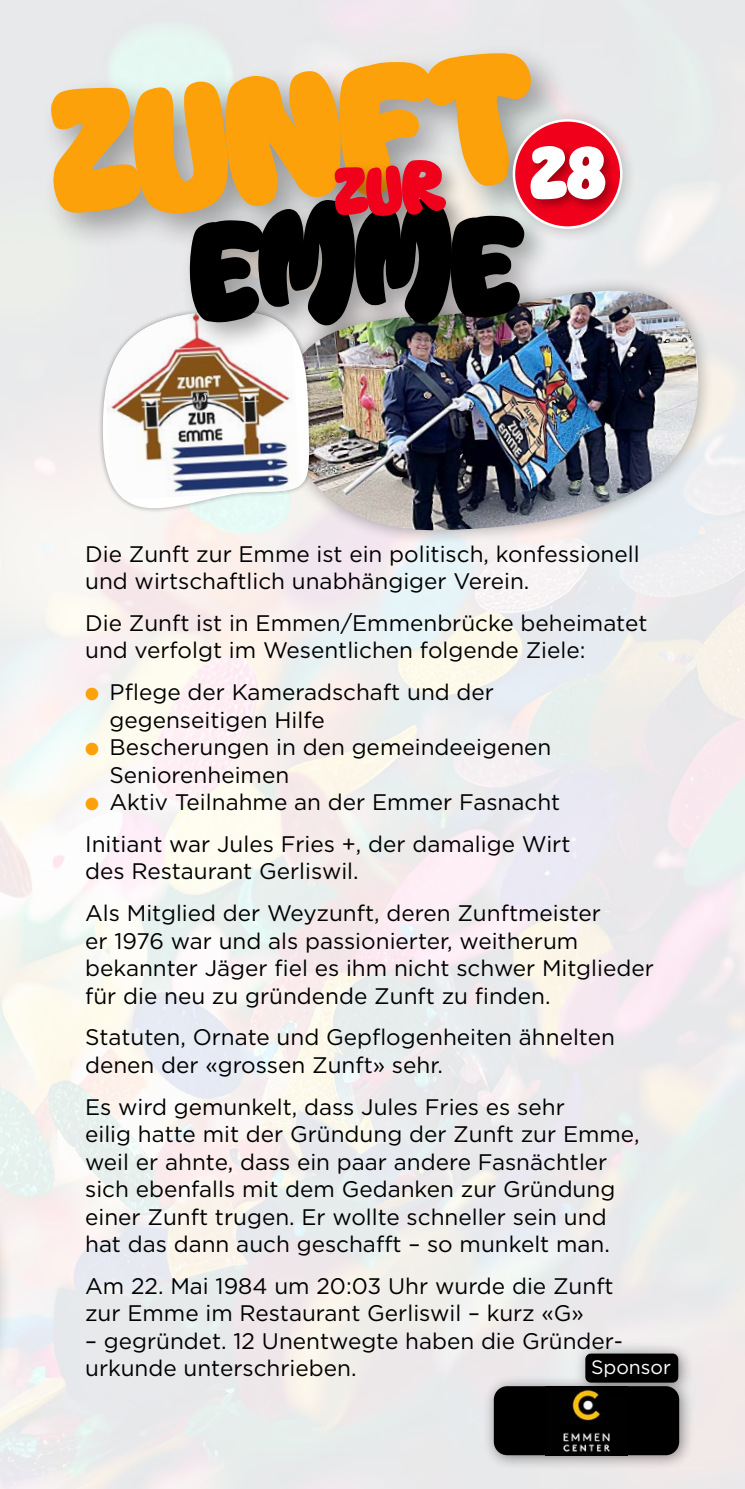
<style>
.page{position:relative;width:745px;height:1489px;background:#fff}
.page>*{position:absolute;margin:0;border:0;box-sizing:border-box;transform-origin:0 0}
.t1{font:176.75px "Back Wild";color:#fca10a}
.t2{font:135px "Back Wild";color:#000}
.t3{font:73.75px "Back Wild";color:#fff}
.t4{font:22.5px/27.5px "Gotham";color:#000}
.t5{font:19.5px "Gotham";color:#fff}
.s1{color:#fca10a}
</style>
<div class="page">
<div style="left:0;top:1134px;width:15px;height:354px;background:#000;opacity:.33"></div>
<img style="left:0;top:1129px;width:2px;height:359px">
<div style="left:272px;top:276px;width:441px;height:270px;background:#000;opacity:.33"></div>
<img style="left:313px;top:291px;width:386px;height:243px">
<div style="left:98px;top:307px;width:216px;height:206px;background:#000;opacity:.33"></div>
<svg style="left:102px;top:307px;width:211px;height:247px;fill:#f8f4f1"></svg>
<img style="left:106px;top:311px;width:194px;height:188px">
<div style="left:39px;top:41px;width:530px;height:211px;background:#000;opacity:.33"></div>
<div style="left:180px;top:189px;width:373px;height:166px;background:#000;opacity:.33"></div>
<div style="left:327px;top:153px;width:140px;height:86px;background:#000;opacity:.33"></div>
<div style="left:501px;top:108px;width:136px;height:136px;background:#000;opacity:.22"></div>
<svg style="left:513px;top:120px;width:108px;height:107px;background:#f11d34"></svg>
<div style="left:512px;top:119px;width:110px;height:110px;border:2px solid #fff;border-radius:50%"></div>
<div style="left:526px;top:142px;width:91px;height:70px;background:#000;opacity:.33"></div>
<div style="left:481px;top:1373px;width:213px;height:98px;background:#000;opacity:.44"></div>
<div style="left:493px;top:1385px;width:185px;height:69px;background:#000;border-radius:13px"></div>
<img style="left:545px;top:1385px;width:65px;height:67px">
<div style="left:574px;top:1341px;width:119px;height:57px;background:#000;opacity:.44"></div>
<div style="left:585px;top:1353px;width:92px;height:29px;background:#000;border-radius:6px"></div>
<svg style="left:332px;top:158px;width:114px;height:59px;background:#a09f9d"></svg>
<h1 class="t1" style="left:42px;top:53px;width:485px;rotate:-5deg">ZUNFT</h1>
<h3 class="t3" style="left:530px;top:131px;width:76px">28</h3>
<h2 class="t2" style="left:188px;top:190px;width:336px;rotate:-1deg">EMME</h2>
<p class="t4" style="left:85px;top:539px;width:555px">Die Zunft zur Emme ist ein politisch, konfessionell und wirtschaftlich unabhängiger Verein.</p>
<p class="t4" style="left:85px;top:608px;width:563px">Die Zunft ist in Emmen/Emmenbrücke beheimatet und verfolgt im Wesentlichen folgende Ziele:</p>
<p class="t4" style="left:109px;top:678px;width:386px;text-indent:-24px"><span class="s1">●</span> Pflege der Kameradschaft und der gegenseitigen Hilfe</p>
<p class="t4" style="left:109px;top:733px;width:443px;text-indent:-24px"><span class="s1">●</span> Bescherungen in den gemeindeeigenen<br>Seniorenheimen</p>
<p class="t4" style="left:85px;top:780px;width:486px;line-height:41.8px"><span class="s1">●</span> Aktiv Teilnahme an der Emmer Fasnacht<br>Initiant war Jules Fries +, der damalige Wirt</p>
<p class="t4" style="left:85px;top:850px;width:517px;line-height:41.8px">des Restaurant Gerliswil.<br>Als Mitglied der Weyzunft, deren Zunftmeister</p>
<p class="t4" style="left:85px;top:926px;width:570px">er 1976 war und als passionierter, weitherum bekannter Jäger fiel es ihm nicht schwer Mitglieder für die neu zu gründende Zunft zu finden.</p>
<p class="t4" style="left:85px;top:1023px;width:531px">Statuten, Ornate und Gepflogenheiten ähnelten denen der «grossen Zunft» sehr.</p>
<p class="t4" style="left:85px;top:1092px;width:555px">Es wird gemunkelt, dass Jules Fries es sehr<br>eilig hatte mit der Gründung der Zunft zur Emme, weil er ahnte, dass ein paar andere Fasnächtler sich ebenfalls mit dem Gedanken zur Gründung einer Zunft trugen. Er wollte schneller sein und hat das dann auch geschafft – so munkelt man.</p>
<p class="t4" style="left:85px;top:1271px;width:529px">Am 22. Mai 1984 um 20:03 Uhr wurde die Zunft zur Emme im Restaurant Gerliswil – kurz «G»</p>
<p class="t4" style="left:85px;top:1326px;width:539px">– gegründet. 12 Unentwegte haben die Gründer&shy;urkunde unterschrieben.</p>
<p class="t5" style="left:590px;top:1354px;width:81px">Sponsor</p>
</div>
